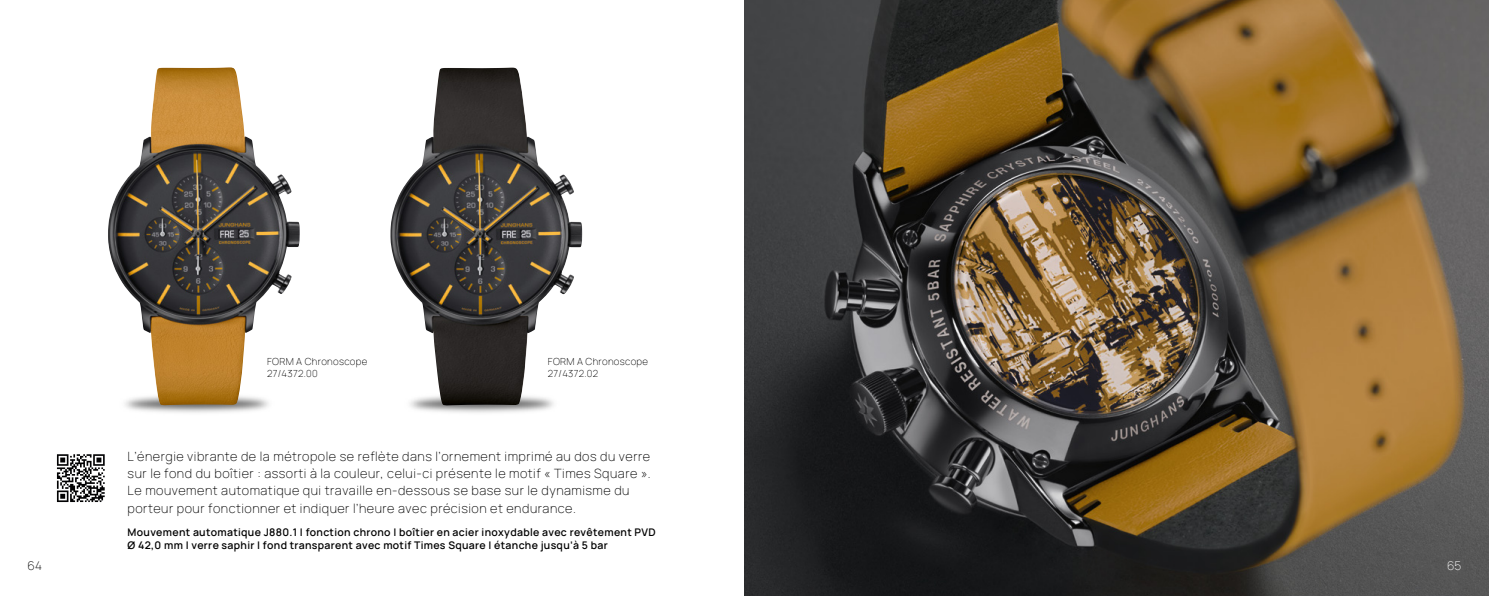
<style>
.page{position:relative;width:1489px;height:596px;background:#fff}
.page>*{position:absolute;margin:0;border:0;box-sizing:border-box;transform-origin:0 0}
.t1{font:200 12.75px/17.5px "Manrope";letter-spacing:.04em;color:#000}
.t2{font:200 12px "Manrope";color:#000}
.t3{font:200 12px "Manrope";color:#fff}
.t4{font:200 10.5px/13.5px "Manrope";letter-spacing:.03em;color:#000}
.t5{font:200 9.75px/11.7px "Manrope";letter-spacing:.03em;color:#000}
</style>
<div class="page">
<svg style="left:56px;top:455px;width:46px;height:48px"></svg>
<svg style="left:57px;top:454px;width:48px;height:47px"></svg>
<img style="left:744px;top:0;width:744px;height:595px">
<img style="left:410px;top:405px;width:143px;height:8px">
<img style="left:108px;top:67px;width:192px;height:338px">
<img style="left:390px;top:67px;width:192px;height:338px">
<p class="t2" style="left:28px;top:557px;width:16px">64</p>
<p class="t5" style="left:267px;top:355px;width:102px">FORM A Chronoscope<br>27/4372.00</p>
<p class="t5" style="left:548px;top:355px;width:102px">FORM A Chronoscope<br>27/4372.02</p>
<p class="t1" style="left:128px;top:446px;width:524px">L’énergie vibrante de la métropole se reflète dans l’ornement imprimé au dos du verre sur le fond du boîtier : assorti à la couleur, celui-ci présente le motif « Times Square ».<br>Le mouvement automatique qui travaille en-dessous se base sur le dynamisme du porteur pour fonctionner et indiquer l’heure avec précision et endurance.</p>
<p class="t4" style="left:128px;top:524px;width:529px">Mouvement automatique J880.1 | fonction chrono | boîtier en acier inoxydable avec revêtement PVD<br>Ø 42,0 mm | verre saphir | fond transparent avec motif Times Square | étanche jusqu’à 5 bar</p>
<p class="t3" style="left:1446px;top:557px;width:16px">65</p>
</div>
